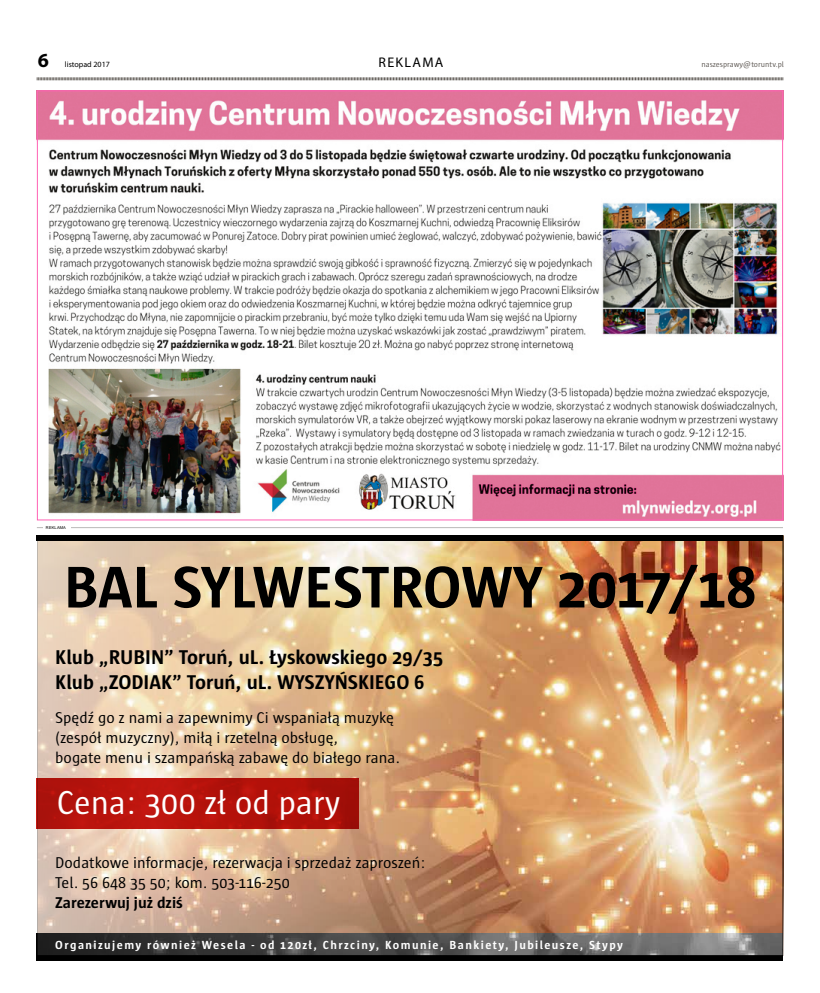
<style>
.page{position:relative;width:820px;height:993px;background:#fff}
.page>*{position:absolute;margin:0;border:0;box-sizing:border-box;transform-origin:0 0}
.t1{font:700 60px "Sun CE";letter-spacing:-.005em;color:#000}
.t2{font:33.9px "Sun CE";color:#fff}
.t3{font:700 20.4px/25px "Sun CE";color:#000}
.t4{font:700 20px "Myriad Pro";color:#000}
.t5{font:16px/20px "Sun CE";color:#000}
.t6{font:700 16px "Sun CE";color:#000}
.t7{font:14px "Myriad Pro";color:#000}
.t8{font:700 12px "Sun CE";letter-spacing:.12em;color:#fff}
.t9{font:8px "Sun CE";color:#625d58}
.t10{font:8px "Myriad Pro";color:#000}
.t11{font:4px "Arial";letter-spacing:.035em;color:#000}
</style>
<div class="page">
<svg style="left:37px;top:77px;width:746px;height:4px;background:#afadaa"></svg>
<hr style="left:37px;top:527px;width:745px;height:1px;background:#bab9b8">
<div style="left:43px;top:521px;width:27px;height:12px;background:#fff"></div>
<img style="left:39px;top:92px;width:741px;height:426px">
<img style="left:39px;top:540px;width:741px;height:392px">
<svg style="left:37px;top:778px;width:322px;height:50px;background:#b3120b"></svg>
<div style="left:37px;top:535px;width:745px;height:5px;background:#000"></div>
<svg style="left:37px;top:932px;width:745px;height:28px;background:#494746"></svg>
<p class="t4" style="left:38px;top:47px;width:13px">6</p>
<p class="t10" style="left:65px;top:60px;width:46px">listopad 2017</p>
<p class="t7" style="left:378px;top:54px;width:37px">REKLAMA</p>
<p class="t9" style="left:701px;top:60px;width:84px">naszesprawy@toruntv.pl</p>
<p class="t11" style="left:46px;top:524px;width:21px">REKLAMA</p>
<h1 class="t1" style="left:64px;top:554px;width:693px">BAL SYLWESTROWY 2017/18</h1>
<p class="t3" style="left:55px;top:644px;width:389px">Klub „RUBIN” Toruń, uL. Łyskowskiego 29/35<br>Klub „ZODIAK” Toruń, uL. WYSZYŃSKIEGO 6</p>
<p class="t5" style="left:55px;top:707px;width:346px">Spędź go z nami a zapewnimy Ci wspaniałą muzykę (zespół muzyczny), miłą i rzetelną obsługę,<br>bogate menu i szampańską zabawę do białego rana.</p>
<h2 class="t2" style="left:57px;top:783px;width:285px">Cena: 300 zł od pary</h2>
<p class="t5" style="left:55px;top:852px;width:371px">Dodatkowe informacje, rezerwacja i sprzedaż zaproszeń:<br>Tel. 56 648 35 50; kom. 503-116-250</p>
<p class="t6" style="left:55px;top:893px;width:129px">Zarezerwuj już dziś</p>
<p class="t8" style="left:55px;top:938px;width:569px">Organizujemy również Wesela - od 120zł, Chrzciny, Komunie, Bankiety, Jubileusze, Stypy</p>
</div>
